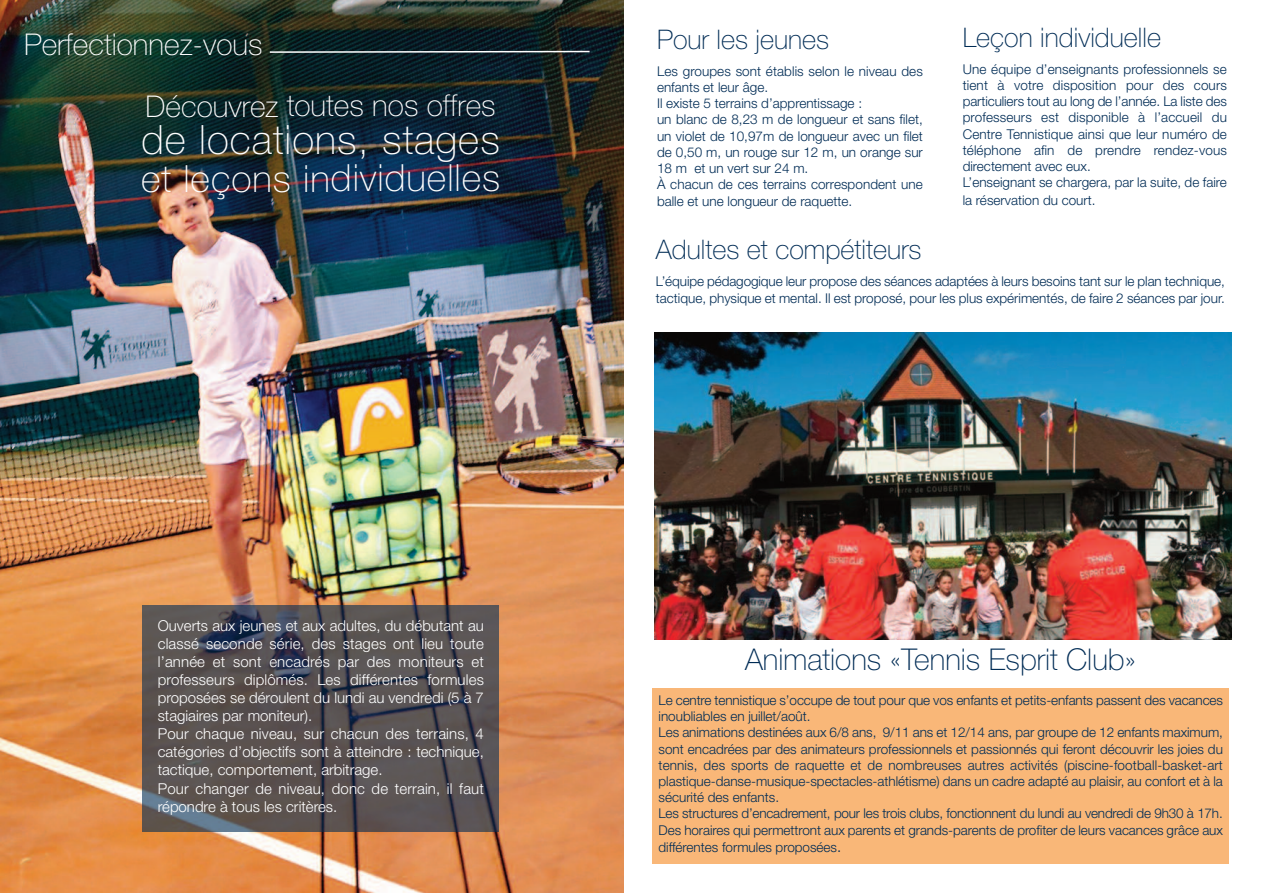
<style>
.page{position:relative;width:1263px;height:893px;background:#fff}
.page>*{position:absolute;margin:0;border:0;box-sizing:border-box;transform-origin:0 0}
.t1{font:100 40.5px "Helvetica Neue LT Pro";letter-spacing:.025em;color:#fff}
.t2{font:100 37.5px "Helvetica Neue LT Pro";letter-spacing:.025em;color:#fff}
.t3{font:100 30px "Helvetica Neue LT Pro";color:#fff}
.t4{font:100 30px "Helvetica Neue LT Pro";color:#002c55}
.t5{font:100 27px "Helvetica Neue LT Pro";color:#002c55}
.t6{font:300 15px/18px "Helvetica Neue LT Pro";color:#fff}
.t7{font:300 13.5px/16.4px "Helvetica Neue LT Pro";color:#002c55}
.s1{font-size:15px}
</style>
<div class="page">
<img style="left:0;top:0;width:623px;height:893px">
<div style="left:143px;top:605px;width:356px;height:227px;background:#002c55;opacity:.6"></div>
<div style="left:652px;top:688px;width:577px;height:175px;background:#f9b778"></div>
<img style="left:655px;top:333px;width:577px;height:307px">
<svg style="left:268px;top:50px;width:323px;height:4px"></svg>
<h3 class="t3" style="left:24px;top:33px;width:240px">Perfectionnez-vous</h3>
<h3 class="t3" style="left:146px;top:95px;width:352px">Découvrez toutes nos offres</h3>
<h1 class="t1" style="left:141px;top:125px;width:360px">de locations, stages</h1>
<h2 class="t2" style="left:141px;top:165px;width:361px">et leçons individuelles</h2>
<p class="t6" style="left:158px;top:619px;width:328px">Ouverts aux jeunes et aux adultes, du débutant au classé seconde série, des stages ont lieu toute l’année et sont encadrés par des moniteurs et professeurs diplômés. Les différentes formules proposées se déroulent du lundi au vendredi (5 à 7 stagiaires par moniteur).<br>Pour chaque niveau, sur chacun des terrains, 4 catégories d’objectifs sont à atteindre : technique, tactique, comportement, arbitrage.<br>Pour changer de niveau, donc de terrain, il faut répondre à tous les critères.</p>
<h3 class="t5" style="left:657px;top:29px;width:174px">Pour les jeunes</h3>
<p class="t7" style="left:657px;top:64px;width:267px">Les groupes sont établis selon le niveau des enfants et leur âge.<br>Il existe 5 terrains d’apprentissage :<br>un blanc de 8,23 m de longueur et sans filet, un violet de 10,97m de longueur avec un filet de 0,50 m, un rouge sur 12 m, un orange sur 18 m et un vert sur 24 m.<br>À chacun de ces terrains correspondent une balle et une longueur de raquette.</p>
<h3 class="t5" style="left:963px;top:28px;width:200px">Leçon individuelle</h3>
<p class="t7" style="left:963px;top:62px;width:266px">Une équipe d’enseignants professionnels se tient à votre disposition pour des cours particuliers tout au long de l’année. La liste des professeurs est disponible à l’accueil du Centre Tennistique ainsi que leur numéro de téléphone afin de prendre rendez-vous directement avec eux.<br>L’enseignant se chargera, par la suite, de faire la réservation du court.</p>
<h3 class="t5" style="left:656px;top:239px;width:267px">Adultes et compétiteurs</h3>
<p class="t7" style="left:656px;top:274px;width:570px;line-height:17.2px">L’équipe pédagogique leur propose des séances adaptées à leurs besoins tant sur le plan technique, tactique, physique et mental. Il est proposé, pour les plus expérimentés, de faire 2 séances par jour.</p>
<h3 class="t4" style="left:745px;top:649px;width:393px">Animations «Tennis Esprit Club»</h3>
<p class="t7" style="left:658px;top:693px;width:566px">Le centre tennistique s’occupe de tout pour que vos enfants et petits-enfants passent des vacances inoubliables en juillet/août.<br>Les animations destinées aux 6/8 ans, 9/11 ans et 12/14 ans, par groupe de 12 enfants maximum, sont encadrées par des animateurs professionnels et passionnés qui feront découvrir les joies du tennis, des sports de raquette et de nombreuses autres activités (piscine-football-basket-art plastique-danse-musique-spectacles-athlétisme) dans un cadre adapté au plaisir, au confort et à la sécurité des enfants.<br>Les structures d’encadrement, pour les trois clubs, fonctionnent du lundi au vendredi de 9h30 à 17h.<br>Des horaires qui permettront aux parents et grands-parents de profiter de leurs vacances grâce aux différentes formules proposées<span class="s1">.</span></p>
</div>
